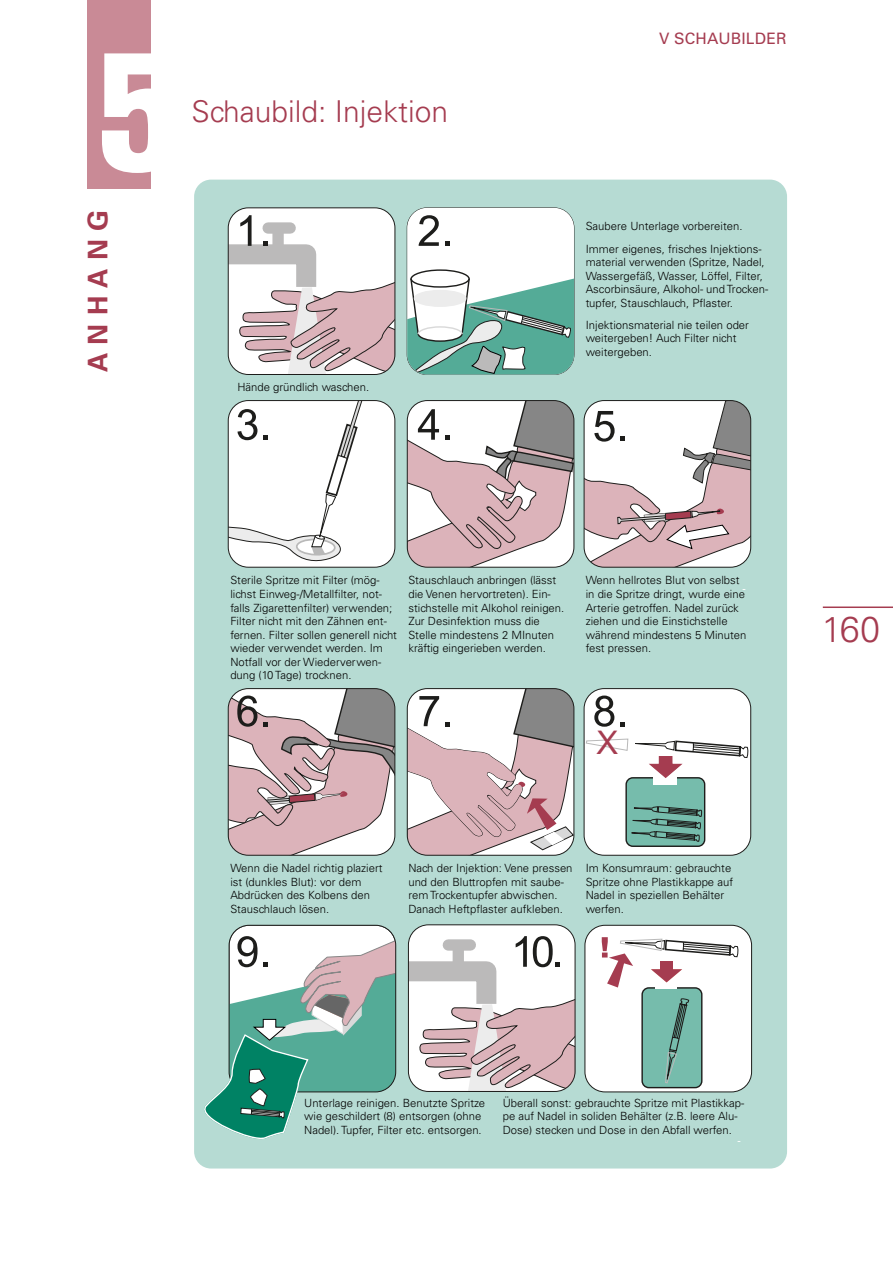
<style>
.page{position:relative;width:893px;height:1263px;background:#fff}
.page>*{position:absolute;margin:0;border:0;box-sizing:border-box;transform-origin:0 0}
.t1{font:900 condensed 180px "Sans";color:#fff}
.t2{font:300 36px "Univers";color:#a53c50}
.t3{font:32.55px "Arial";color:#a53c50}
.t4{font:300 30px "Univers";color:#a53c50}
.t5{font:700 27px "Univers";letter-spacing:.305em;color:#a53c50}
.t6{font:15.75px "Univers";letter-spacing:.01em;color:#a53c50}
.t7{font:300 11.25px/13.5px "Univers";color:#000}
.t8{font:9.9px "Arial";color:#fff}
</style>
<div class="page">
<hr style="left:823px;top:606px;width:70px;height:2px;background:#a53c50">
<div style="left:87px;top:0;width:63px;height:189px;background:#c98a96"></div>
<div style="left:194px;top:180px;width:593px;height:988px;background:#b6dbd3;border-radius:17px"></div>
<svg style="left:232px;top:207px;width:343px;height:151px"></svg>
<div style="left:407px;top:208px;width:167px;height:167px;background:#fff;border-radius:20px"></div>
<svg style="left:407px;top:269px;width:167px;height:106px"></svg>
<div style="left:228px;top:400px;width:167px;height:167px;background:#fff;border-radius:20px"></div>
<div style="left:228px;top:400px;width:167px;height:167px;border:1px solid #1d1d1b;border-radius:20px"></div>
<svg style="left:584px;top:402px;width:167px;height:165px;background:#dbcdcf"></svg>
<div style="left:584px;top:400px;width:167px;height:167px;border:1px solid #1d1d1b;border-radius:20px"></div>
<svg style="left:407px;top:690px;width:167px;height:165px;background:#d7c3c6"></svg>
<div style="left:407px;top:688px;width:167px;height:167px;border:1px solid #1d1d1b;border-radius:20px"></div>
<div style="left:584px;top:688px;width:167px;height:167px;background:#fff;border-radius:20px"></div>
<div style="left:626px;top:778px;width:79px;height:68px;background:#76bcac;border-radius:7px"></div>
<div style="left:625px;top:777px;width:80px;height:70px;border:1px solid #1d1d1b;border-radius:7px"></div>
<svg style="left:625px;top:806px;width:77px;height:36px"></svg>
<div style="left:654px;top:772px;width:23px;height:13px;background:#fff"></div>
<svg style="left:586px;top:738px;width:162px;height:41px"></svg>
<div style="left:584px;top:688px;width:167px;height:167px;border:1px solid #1d1d1b;border-radius:20px"></div>
<svg style="left:228px;top:690px;width:167px;height:165px;background:#ccb6b9"></svg>
<div style="left:228px;top:688px;width:167px;height:167px;border:1px solid #1d1d1b;border-radius:20px"></div>
<div style="left:408px;top:925px;width:167px;height:166px;background:#fff;border-radius:20px"></div>
<div style="left:585px;top:925px;width:167px;height:167px;background:#fff;border-radius:20px"></div>
<div style="left:585px;top:925px;width:167px;height:167px;border:1px solid #1d1d1b;border-radius:20px"></div>
<div style="left:642px;top:988px;width:60px;height:99px;background:#76bcac;border-radius:7px"></div>
<div style="left:641px;top:987px;width:61px;height:101px;border:1px solid #1d1d1b;border-radius:7px"></div>
<div style="left:655px;top:981px;width:22px;height:8px;background:#fff"></div>
<svg style="left:664px;top:998px;width:25px;height:95px"></svg>
<svg style="left:602px;top:937px;width:136px;height:50px"></svg>
<svg style="left:204px;top:925px;width:192px;height:214px"></svg>
<svg style="left:228px;top:215px;width:167px;height:160px;background:#dfd3d5"></svg>
<svg style="left:419px;top:215px;width:20px;height:31px"></svg>
<svg style="left:445px;top:242px;width:4px;height:4px"></svg>
<svg style="left:228px;top:400px;width:142px;height:162px"></svg>
<svg style="left:407px;top:400px;width:167px;height:167px;background:#cfbdc0"></svg>
<svg style="left:594px;top:695px;width:20px;height:32px"></svg>
<svg style="left:620px;top:722px;width:4px;height:4px"></svg>
<svg style="left:408px;top:933px;width:167px;height:158px"></svg>
<h1 class="t1" style="left:96px;top:10px;width:89px">5</h1>
<h3 class="t5" style="left:82px;top:372px;width:163px;rotate:-90deg">ANHANG</h3>
<h3 class="t4" style="left:191px;top:93px;width:258px">Schaubild: Injektion</h3>
<p class="t7" style="left:237px;top:380px;width:133px">Hände gründlich waschen.</p>
<h3 class="t6" style="left:659px;top:29px;width:129px">V SCHAUBILDER</h3>
<p class="t7" style="left:586px;top:215px;width:177px;line-height:22px">Saubere Unterlage vorbereiten.<br>Immer eigenes, frisches Injektions-</p>
<p class="t7" style="left:586px;top:255px;width:184px">material verwenden (Spritze, Nadel, Wassergefäß, Wasser, Löffel, Filter, Ascorbinsäure, Alkohol- und Trocken&shy;tupfer, Stauschlauch, Pflaster.</p>
<p class="t7" style="left:586px;top:318px;width:165px">Injektionsmaterial nie teilen oder weitergeben! Auch Filter nicht weitergeben.</p>
<p class="t7" style="left:230px;top:574px;width:168px">Sterile Spritze mit Filter (mög&shy;lichst Einweg-/Metallfilter, not&shy;falls Zigarettenfilter) verwenden;<br>Filter nicht mit den Zähnen ent&shy;fernen. Filter sollen generell nicht wieder verwendet werden. Im<br>Notfall vor der Wiederverwen&shy;dung (10 Tage) trocknen.</p>
<p class="t7" style="left:408px;top:574px;width:157px">Stauschlauch anbringen (lässt die Venen hervortreten). Ein&shy;stichstelle mit Alkohol reinigen.<br>Zur Desinfektion muss die<br>Stelle mindestens 2 MInuten kräftig eingerieben werden.</p>
<p class="t7" style="left:586px;top:574px;width:162px">Wenn hellrotes Blut von selbst in die Spritze dringt, wurde eine<br>Arterie getroffen. Nadel zurück ziehen und die Einstichstelle während mindestens 5 Minuten fest pressen.</p>
<p class="t8" style="left:742px;top:582px;width:5px">-</p>
<h3 class="t3" style="left:596px;top:720px;width:23px">X</h3>
<p class="t7" style="left:230px;top:861px;width:154px">Wenn die Nadel richtig plaziert ist (dunkles Blut): vor dem<br>Abdrücken des Kolbens den<br>Stauschlauch lösen.</p>
<p class="t7" style="left:408px;top:861px;width:166px">Nach der Injektion: Vene pressen und den Bluttropfen mit saube&shy;rem Trockentupfer abwischen.<br>Danach Heftpflaster aufkleben.</p>
<p class="t7" style="left:586px;top:861px;width:149px">Im Konsumraum: gebrauchte<br>Spritze ohne Plastikkappe auf<br>Nadel in speziellen Behälter werfen.</p>
<p class="t7" style="left:304px;top:1096px;width:183px">Unterlage reinigen. Benutzte Spritze wie geschildert (8) entsorgen (ohne<br>Nadel). Tupfer, Filter etc. entsorgen.</p>
<p class="t7" style="left:503px;top:1096px;width:243px">Überall sonst: gebrauchte Spritze mit Plastikkap&shy;pe auf Nadel in soliden Behälter (z.B. leere Alu-<br>Dose) stecken und Dose in den Abfall werfen.</p>
<p class="t8" style="left:737px;top:1134px;width:5px">-</p>
<h2 class="t2" style="left:822px;top:608px;width:60px">160</h2>
</div>
